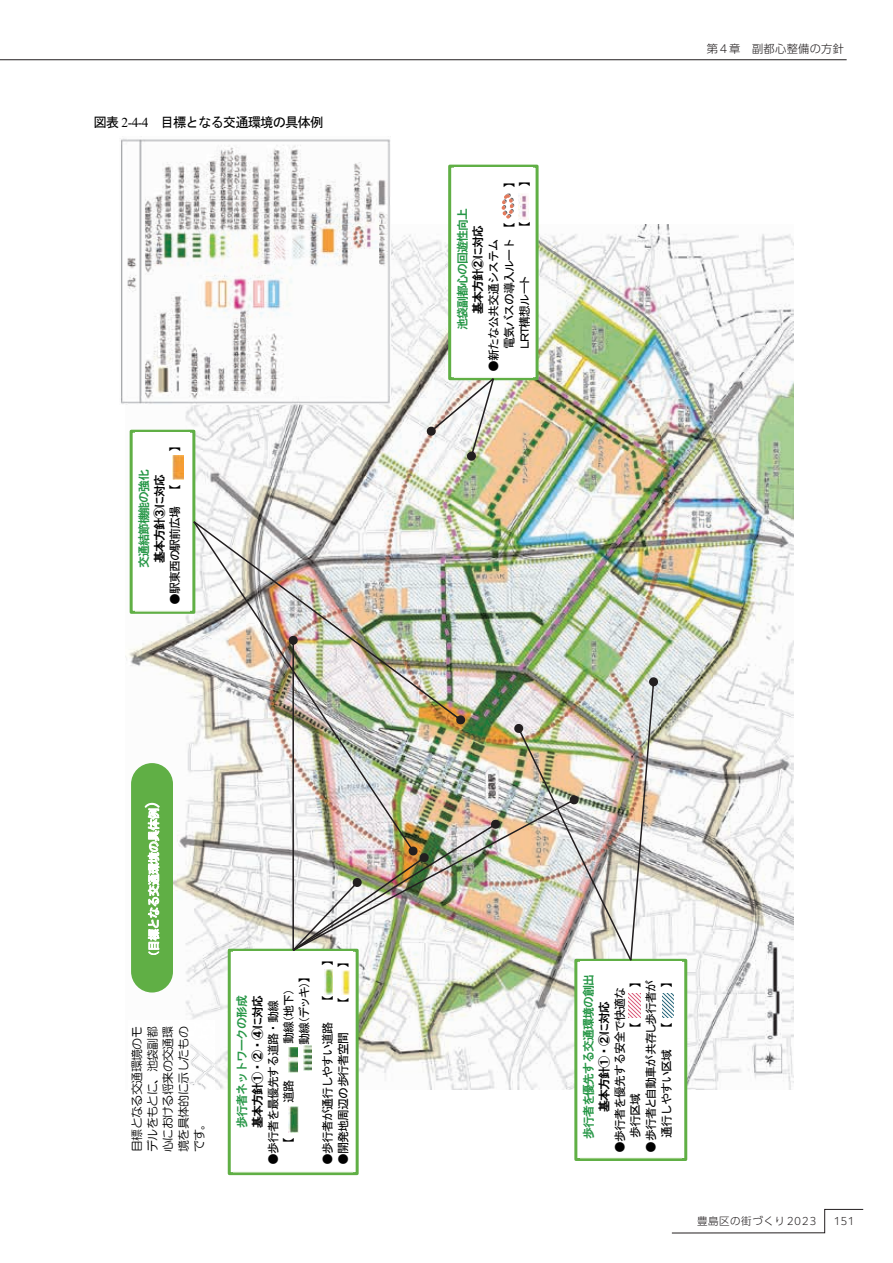
<style>
.page{position:relative;width:893px;height:1263px;background:#fff}
.page>*{position:absolute;margin:0;border:0;box-sizing:border-box;transform-origin:0 0}
.t1{font:13.5px "MS Gothic";letter-spacing:-.08em;color:#000}
.t2{font:12px/15.6px "MS Gothic";letter-spacing:-.085em;color:#000}
.t3{font:12px/15.6px "MS P Gothic";letter-spacing:-.085em;color:#000}
.t4{font:12px/15.6px "HG Maru Gothic MPRO";letter-spacing:-.045em;color:#000;text-align:justify}
.t5{font:12px "HGS Gothic E";letter-spacing:-.085em;color:#259645}
.t6{font:12px "HGS Gothic E";letter-spacing:-.085em;color:#000}
.t7{font:12px "MS Gothic";letter-spacing:-.085em;color:#fff}
.t8{font:300 11.25px "PUD Shin Go Pr 6 N";letter-spacing:.025em;color:#231f20}
.t9{font:300 10.5px "PUD Shin Go Pr 6 N";letter-spacing:.05em;color:#231f20}
.s1{font-family:"Times New Roman"}
.s2{font-size:16.5px}
.s3{font-family:"MS P Gothic"}
</style>
<div class="page">
<img style="left:125px;top:225px;width:668px;height:864px">
<img style="left:129px;top:1020px;width:85px;height:70px">
<div style="left:131px;top:763px;width:42px;height:229px;background:#60af45;border-radius:21px"></div>
<div style="left:229px;top:950px;width:128px;height:223px;background:#fff"></div>
<div style="left:228px;top:949px;width:131px;height:226px;border:3px solid #60af45"></div>
<img style="left:234px;top:951px;width:118px;height:221px">
<div style="left:576px;top:960px;width:110px;height:199px;background:#fff"></div>
<div style="left:574px;top:959px;width:113px;height:202px;border:3px solid #60af45"></div>
<img style="left:581px;top:961px;width:100px;height:197px">
<div style="left:131px;top:431px;width:63px;height:181px;background:#fff"></div>
<div style="left:130px;top:430px;width:65px;height:184px;border:3px solid #60af45"></div>
<img style="left:136px;top:433px;width:53px;height:178px">
<div style="left:450px;top:166px;width:87px;height:213px;background:#fff"></div>
<div style="left:448px;top:165px;width:91px;height:215px;border:3px solid #60af45"></div>
<img style="left:454px;top:167px;width:78px;height:210px">
<img style="left:289px;top:636px;width:369px;height:324px">
<img style="left:173px;top:456px;width:10px;height:23px">
<img style="left:418px;top:521px;width:48px;height:204px">
<img style="left:518px;top:193px;width:11px;height:26px">
<img style="left:193px;top:521px;width:225px;height:335px">
<svg style="left:629px;top:993px;width:11px;height:24px"></svg>
<svg style="left:663px;top:993px;width:11px;height:24px"></svg>
<svg style="left:502px;top:194px;width:12px;height:25px"></svg>
<img style="left:426px;top:378px;width:68px;height:83px">
<img style="left:121px;top:138px;width:269px;height:266px">
<img style="left:289px;top:1107px;width:9px;height:25px">
<img style="left:289px;top:1047px;width:8px;height:25px">
<img style="left:303px;top:1046px;width:9px;height:24px">
<img style="left:325px;top:970px;width:8px;height:25px">
<img style="left:342px;top:970px;width:7px;height:24px">
<hr style="left:0;top:59px;width:847px;height:1px;background:#231f20">
<svg style="left:671px;top:1209px;width:193px;height:24px"></svg>
<p class="t1" style="left:94px;top:115px;width:232px">図表 <span class="s1">2-4-4</span> 目標となる交通環境の具体例</p>
<p class="t3" style="left:167px;top:452px;width:7px;rotate:-90deg">】</p>
<p class="t5" style="left:138px;top:568px;width:101px;rotate:-90deg">交通結節機能の強化</p>
<p class="t6" style="left:153px;top:563px;width:90px;rotate:-90deg">基本方針③に対応</p>
<p class="t3" style="left:167px;top:490px;width:7px;rotate:-90deg">【</p>
<p class="t2" style="left:167px;top:605px;width:101px;rotate:-90deg">●駅東西の駅前広場</p>
<p class="t7" style="left:148px;top:963px;width:172px;rotate:-90deg">（目標となる交通環境の具体例<span class="s2">）</span></p>
<p class="t4" style="left:129px;top:1152px;width:127px;rotate:-90deg">目標となる交通環境のモデルをもとに、池袋副都心における将来の交通環境を具体的に示したものです。</p>
<p class="t3" style="left:281px;top:1045px;width:70px;rotate:-90deg">動線（地下）動線（デッキ）】</p>
<p class="t5" style="left:236px;top:1128px;width:134px;rotate:-90deg">歩行者ネットワークの形成</p>
<p class="t6" style="left:251px;top:1128px;width:134px;rotate:-90deg">基本方針①・②・④に対応</p>
<p class="t2" style="left:265px;top:1165px;width:167px;rotate:-90deg">●歩行者を最優先する道路・動線</p>
<p class="t3" style="left:281px;top:1103px;width:24px;rotate:-90deg">道路</p>
<p class="t3" style="left:281px;top:1143px;width:7px;rotate:-90deg">【</p>
<p class="t3" style="left:320px;top:966px;width:7px;rotate:-90deg">】</p>
<p class="t3" style="left:335px;top:968px;width:7px;rotate:-90deg">】</p>
<p class="t3" style="left:320px;top:1001px;width:7px;rotate:-90deg">【</p>
<p class="t3" style="left:335px;top:1003px;width:7px;rotate:-90deg">【</p>
<p class="t2" style="left:320px;top:1165px;width:145px;rotate:-90deg">●歩行者が通行しやすい道路</p>
<p class="t3" style="left:335px;top:1165px;width:135px;rotate:-90deg">●開発地周辺の歩行者空間</p>
<p class="t3" style="left:517px;top:187px;width:7px;rotate:-90deg">】</p>
<p class="t3" style="left:501px;top:188px;width:7px;rotate:-90deg">】</p>
<p class="t5" style="left:456px;top:330px;width:123px;rotate:-90deg">池袋副都心の回遊性向上</p>
<p class="t3" style="left:517px;top:227px;width:7px;rotate:-90deg">【</p>
<p class="t6" style="left:472px;top:314px;width:90px;rotate:-90deg">基本方針②に対応</p>
<p class="t2" style="left:486px;top:349px;width:128px;text-indent:-23px;rotate:-90deg">●新たな公共交通システム<br>電気バスの導入ルート <span class="s3">【</span></p>
<p class="t3" style="left:517px;top:349px;width:75px;rotate:-90deg">ＬＲＴ構想ルート</p>
<p class="t8" style="left:707px;top:40px;width:139px">第4章　副都心整備の方針</p>
<p class="t5" style="left:582px;top:1139px;width:167px;rotate:-90deg">歩行者を優先する交通環境の創出</p>
<p class="t3" style="left:627px;top:988px;width:7px;rotate:-90deg">】</p>
<p class="t3" style="left:643px;top:1152px;width:174px;rotate:-90deg">●歩行者と自動車が共存し歩行者が</p>
<p class="t3" style="left:659px;top:987px;width:7px;rotate:-90deg">】</p>
<p class="t2" style="left:612px;top:1138px;width:152px;text-indent:-15px;rotate:-90deg">●歩行者を優先する安全で快適な歩行区域</p>
<p class="t6" style="left:598px;top:1112px;width:112px;rotate:-90deg">基本方針①・②に対応</p>
<p class="t2" style="left:659px;top:1034px;width:13px;rotate:-90deg">【</p>
<p class="t3" style="left:627px;top:1028px;width:7px;rotate:-90deg">【</p>
<p class="t2" style="left:659px;top:1138px;width:90px;rotate:-90deg">通行しやすい区域</p>
<p class="t9" style="left:697px;top:1213px;width:121px">豊島区の街づくり2023</p>
<p class="t9" style="left:833px;top:1213px;width:23px">151</p>
</div>
